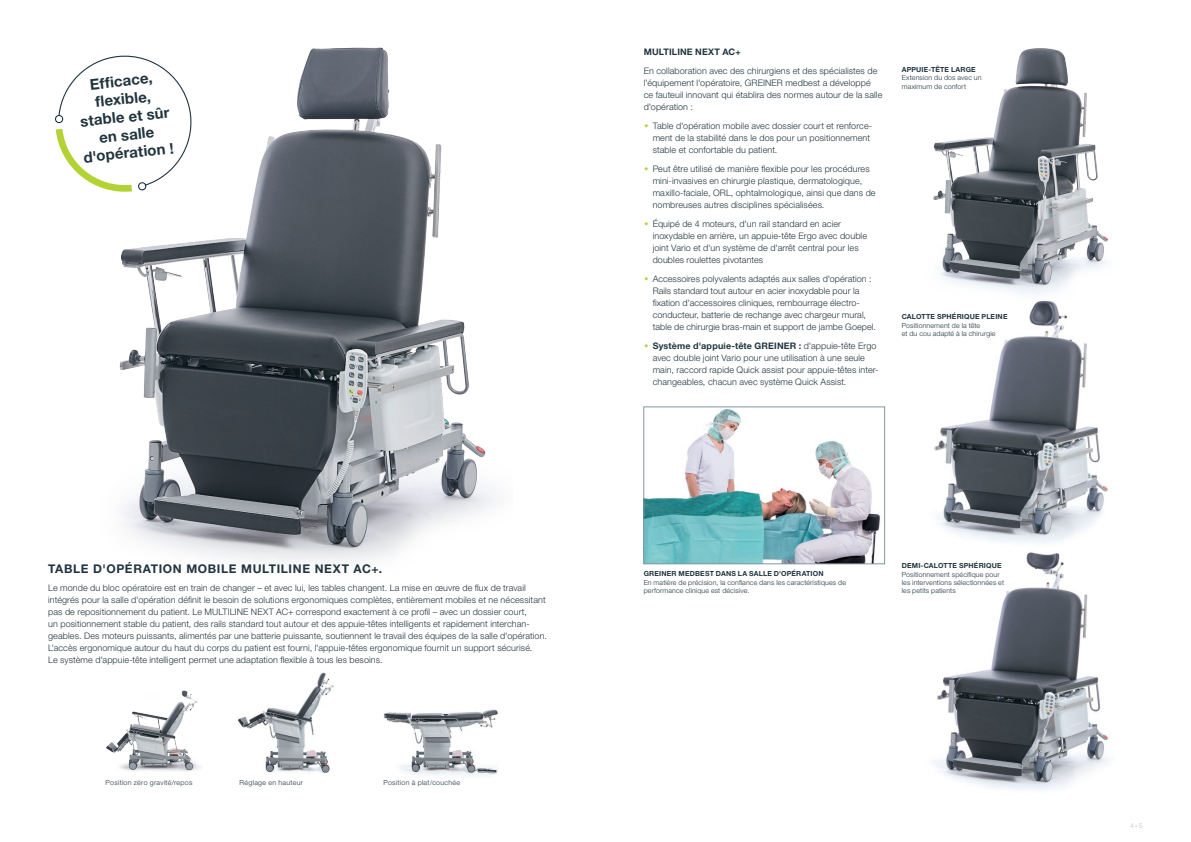
<style>
.page{position:relative;width:1191px;height:842px;background:#fff}
.page>*{position:absolute;margin:0;border:0;box-sizing:border-box;transform-origin:0 0}
.t1{font:700 15px/18px "Helvetica Neue LT Pro";color:#21353f;text-align:center}
.t2{font:700 12px "Helvetica Neue LT Pro";letter-spacing:.055em;color:#21353f}
.t3{font:300 9px/12px "Helvetica Neue LT Pro";letter-spacing:.01em;color:#21353f}
.t4{font:700 9px "Helvetica Neue LT Pro";letter-spacing:.015em;color:#21353f}
.t5{font:300 7px/8.4px "Helvetica Neue LT Pro";letter-spacing:.02em;color:#21353f}
.t6{font:700 7px "Helvetica Neue LT Pro";letter-spacing:.025em;color:#21353f}
.t7{font:300 7px "Helvetica Neue LT Pro";letter-spacing:.045em;color:#21353f}
.t8{font:7px "Helvetica Neue LT Pro";color:#c7d1d7}
.s1{font-weight:700}
</style>
<div class="page">
<img style="left:934px;top:300px;width:174px;height:243px">
<img style="left:383px;top:709px;width:115px;height:67px">
<img style="left:119px;top:47px;width:378px;height:516px">
<img style="left:106px;top:690px;width:94px;height:81px">
<img style="left:238px;top:672px;width:96px;height:101px">
<img style="left:933px;top:552px;width:175px;height:238px">
<img style="left:933px;top:48px;width:175px;height:246px">
<img style="left:645px;top:409px;width:235px;height:153px">
<div style="left:643px;top:407px;width:241px;height:157px;border:1px solid #83969f"></div>
<svg style="left:55px;top:52px;width:139px;height:143px"></svg>
<h1 class="t1" style="left:75px;top:76px;width:92px;rotate:-6deg">Effi cace,<br>fl exible, stable et sûr en salle d'opération !</h1>
<h2 class="t2" style="left:48px;top:561px;width:335px">TABLE D'OPÉRATION MOBILE MULTILINE NEXT AC+.</h2>
<p class="t3" style="left:48px;top:581px;width:500px">Le monde du bloc opératoire est en train de changer – et avec lui, les tables changent. La mise en œuvre de flux de travail intégrés pour la salle d'opération définit le besoin de solutions ergonomiques complètes, entièrement mobiles et ne nécessitant pas de repositionnement du patient. Le MULTILINE NEXT AC+ correspond exactement à ce profil – avec un dossier court,<br>un positionnement stable du patient, des rails standard tout autour et des appuie-têtes intelligents et rapidement interchan&shy;geables. Des moteurs puissants, alimentés par une batterie puissante, soutiennent le travail des équipes de la salle d'opération.<br>L'accès ergonomique autour du haut du corps du patient est fourni, l'appuie-têtes ergonomique fournit un support sécurisé.<br>Le système d'appuie-tête intelligent permet une adaptation flexible à tous les besoins.</p>
<p class="t7" style="left:106px;top:778px;width:88px">Position zéro gravité/repos</p>
<p class="t7" style="left:240px;top:778px;width:65px">Réglage en hauteur</p>
<p class="t7" style="left:383px;top:778px;width:78px">Position à plat/couchée</p>
<p class="t4" style="left:643px;top:46px;width:99px">MULTILINE NEXT AC+</p>
<p class="t3" style="left:643px;top:65px;width:240px">En collaboration avec des chirurgiens et des spécialistes de l'équipement l'opératoire, GREINER medbest a développé ce fauteuil innovant qui établira des normes autour de la salle d'opération :</p>
<p class="t3" style="left:652px;top:120px;width:221px">Table d'opération mobile avec dossier court et renforce&shy;ment de la stabilité dans le dos pour un positionnement stable et confortable du patient.</p>
<p class="t3" style="left:652px;top:163px;width:224px">Peut être utilisé de manière flexible pour les procédures mini-invasives en chirurgie plastique, dermatologique, maxillo-faciale, ORL, ophtalmologique, ainsi que dans de nombreuses autres disciplines spécialisées.</p>
<p class="t3" style="left:652px;top:218px;width:216px">Équipé de 4 moteurs, d'un rail standard en acier inoxydable en arrière, un appuie-tête Ergo avec double joint Vario et d'un système de d'arrêt central pour les doubles roulettes pivotantes</p>
<p class="t3" style="left:652px;top:273px;width:225px">Accessoires polyvalents adaptés aux salles d'opération :<br>Rails standard tout autour en acier inoxydable pour la fixation d'accessoires cliniques, rembourrage électro&shy;conducteur, batterie de rechange avec chargeur mural, table de chirurgie bras-main et support de jambe Goepel.</p>
<p class="t3" style="left:652px;top:339px;width:227px"><span class="s1">Système d'appuie-tête GREINER :</span> d'appuie-tête Ergo avec double joint Vario pour une utilisation à une seule main, raccord rapide Quick assist pour appuie-têtes inter&shy;changeables, chacun avec système Quick Assist.</p>
<p class="t6" style="left:901px;top:65px;width:75px">APPUIE-TÊTE LARGE</p>
<p class="t5" style="left:901px;top:74px;width:81px">Extension du dos avec un maximum de confort</p>
<p class="t6" style="left:901px;top:312px;width:107px">CALOTTE SPHÉRIQUE PLEINE</p>
<p class="t5" style="left:901px;top:321px;width:95px">Positionnement de la tête<br>et du cou adapté à la chirurgie</p>
<p class="t6" style="left:643px;top:569px;width:181px">GREINER MEDBEST DANS LA SALLE D'OPÉRATION</p>
<p class="t5" style="left:643px;top:578px;width:204px">En matière de précision, la confiance dans les caractéristiques de performance clinique est décisive.</p>
<p class="t6" style="left:901px;top:561px;width:101px">DEMI-CALOTTE SPHÉRIQUE</p>
<p class="t5" style="left:901px;top:570px;width:104px">Positionnement spécifique pour les interventions sélectionnées et les petits patients</p>
<p class="t8" style="left:1130px;top:821px;width:14px">4 5</p>
</div>
